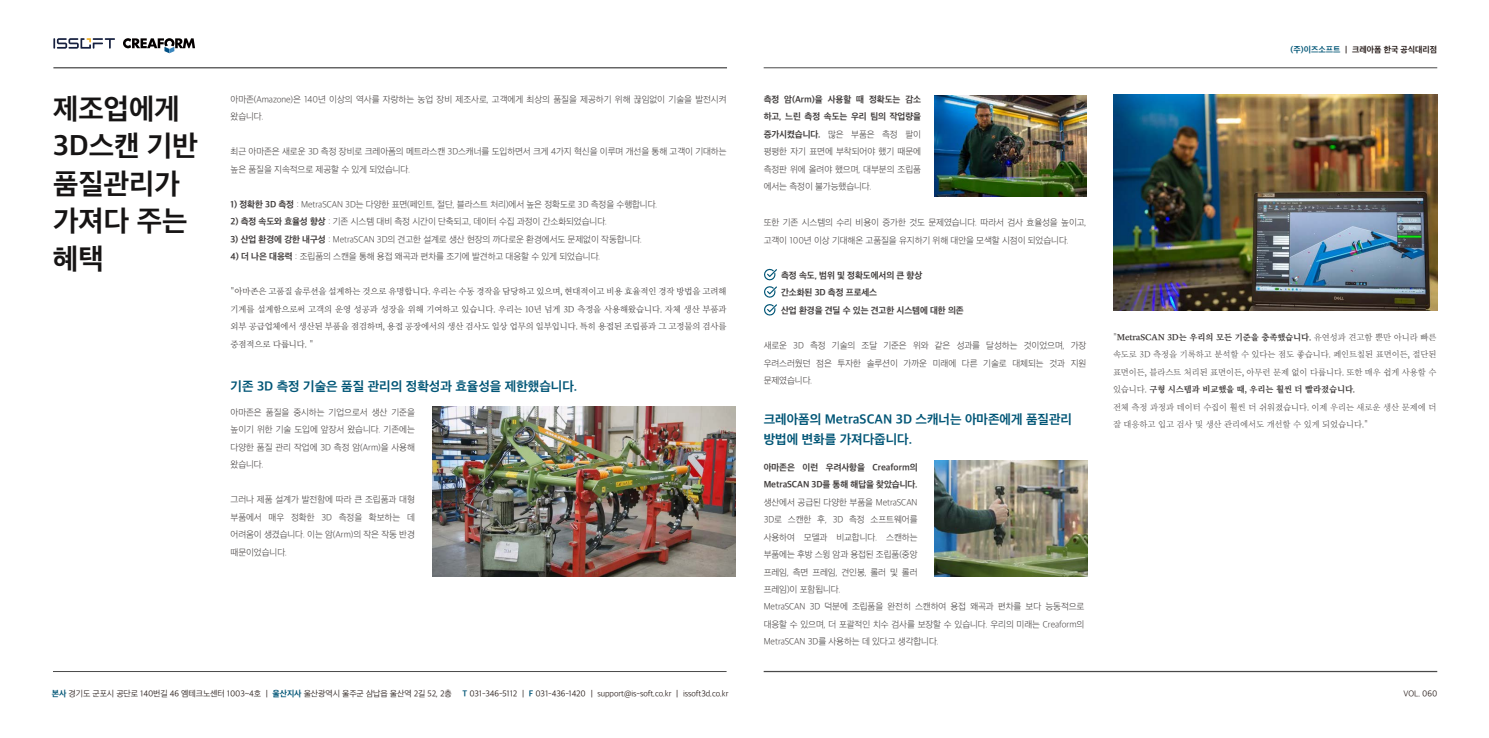
<style>
.page{position:relative;width:1489px;height:738px;background:#fff}
.page>*{position:absolute;margin:0;border:0;box-sizing:border-box;transform-origin:0 0}
.t1{font:27.5px/37.5px "SD Gothic Neoa g Bd";color:#161414}
.t2{font:12.5px "SD Gothic Neoa g Bd";color:#005576}
.t3{font:8.75px/17.5px "SD Gothic Neoa b Ult Lt";letter-spacing:-.01em;color:#3e3a39;text-align:justify}
.t4{font:8.75px/17.5px "SD Myeongjo Neoa b Lt";letter-spacing:-.01em;color:#3e3a39;text-align:justify}
.t5{font:8.75px/17.5px "SD Myeongjo Neoa a Ult Lt";letter-spacing:-.01em;color:#3e3a39}
.t6{font:8.75px/17.5px "SD Gothic Neoa g Bd";letter-spacing:-.01em;color:#3e3a39}
.t7{font:8.75px "SD Myeongjo Neoa f Bd";letter-spacing:-.01em;color:#3e3a39}
.t8{font:8.12px "SD Gothic Neoa c Lt";letter-spacing:-.01em;color:#231815}
.t9{font:8.12px "SD Gothic Neoa g Bd";color:#231815}
.s1{font-family:"SD Gothic Neoa g Bd"}
.s2{color:#005576}
.s3{font-family:"SD Myeongjo Neoa a Ult Lt"}
.s4{font-family:"SD Gothic Neoa g Bd";color:#005576}
</style>
<div class="page">
<img style="left:934px;top:95px;width:152px;height:101px">
<img style="left:432px;top:406px;width:303px;height:170px">
<svg style="left:764px;top:268px;width:13px;height:48px"></svg>
<img style="left:1113px;top:94px;width:323px;height:216px">
<img style="left:934px;top:460px;width:153px;height:116px">
<hr style="left:763px;top:67px;width:673px;height:1px;background:#494949">
<hr style="left:53px;top:67px;width:674px;height:1px;background:#494949">
<hr style="left:763px;top:670px;width:673px;height:1px;background:#494949">
<hr style="left:53px;top:670px;width:673px;height:1px;background:#494949">
<svg style="left:123px;top:38px;width:72px;height:15px"></svg>
<svg style="left:53px;top:38px;width:62px;height:11px"></svg>
<h1 class="t1" style="left:53px;top:90px;width:146px">제조업에게<br>3D스캔 기반 품질관리가 가져다 주는 혜택</h1>
<p class="t3" style="left:230px;top:90px;width:497px">아마존(Amazone)은 140년 이상의 역사를 자랑하는 농업 장비 제조사로, 고객에게 최상의 품질을 제공하기 위해 끊임없이 기술을 발전시켜 왔습니다.</p>
<p class="t3" style="left:230px;top:143px;width:497px">최근 아마존은 새로운 3D 측정 장비로 크레아폼의 메트라스캔 3D스캐너를 도입하면서 크게 4가지 혁신을 이루며 개선을 통해 고객이 기대하는 높은 품질을 지속적으로 제공할 수 있게 되었습니다.</p>
<p class="t3" style="left:230px;top:195px;width:428px"><span class="s1">1) 정확한 3D 측정</span> : MetraSCAN 3D는 다양한 표면(페인트, 절단, 블라스트 처리)에서 높은 정확도로 3D 측정을 수행합니다.</p>
<p class="t3" style="left:230px;top:213px;width:378px"><span class="s1">2) 측정 속도와 효율성 향상</span> : 기존 시스템 대비 측정 시간이 단축되고, 데이터 수집 과정이 간소화되었습니다.</p>
<p class="t3" style="left:230px;top:230px;width:413px"><span class="s1">3) 산업 환경에 강한 내구성</span> : MetraSCAN 3D의 견고한 설계로 생산 현장의 까다로운 환경에서도 문제없이 작동합니다.</p>
<p class="t3" style="left:230px;top:248px;width:371px"><span class="s1">4) 더 나은 대응력</span> : 조립품의 스캔을 통해 용접 왜곡과 편차를 조기에 발견하고 대응할 수 있게 되었습니다.</p>
<p class="t4" style="left:230px;top:283px;width:497px">"아마존은 고품질 솔루션을 설계하는 것으로 유명합니다. 우리는 수동 경작을 담당하고 있으며, 현대적이고 비용 효율적인 경작 방법을 고려해 기계를 설계함으로써 고객의 운영 성공과 성장을 위해 기여하고 있습니다. 우리는 10년 넘게 3D 측정을 사용해왔습니다. 자체 생산 부품과 외부 공급업체에서 생산된 부품을 점검하며, 용접 공장에서의 생산 검사도 일상 업무의 일부입니다. 특히 용접된 조립품과 그 고정물의 검사를 중점적으로 다룹니다. "</p>
<h2 class="t2" style="left:230px;top:379px;width:348px">기존 3D 측정 기술은 품질 관리의 정확성과 효율성을 제한했습니다.</h2>
<p class="t3" style="left:230px;top:403px;width:186px">아마존은 품질을 중시하는 기업으로서 생산 기준을 높이기 위한 기술 도입에 앞장서 왔습니다. 기존에는 다양한 품질 관리 작업에 3D 측정 암(Arm)을 사용해 왔습니다.</p>
<p class="t3" style="left:230px;top:490px;width:186px">그러나 제품 설계가 발전함에 따라 큰 조립품과 대형 부품에서 매우 정확한 3D 측정을 확보하는 데 어려움이 생겼습니다. 이는 암(Arm)의 작은 작동 반경 때문이었습니다.</p>
<p class="t6" style="left:763px;top:90px;width:159px">측정 암(Arm)을 사용할 때 정확도는 감소 하고, 느린 측정 속도는 우리 팀의 작업량을</p>
<p class="t3" style="left:763px;top:125px;width:159px"><span class="s1">증가시켰습니다.</span> 많은 부품은 측정 팔이 평평한 자기 표면에 부착되어야 했기 때문에 측정판 위에 올려야 했으며, 대부분의 조립품 에서는 측정이 불가능했습니다.</p>
<p class="t3" style="left:763px;top:214px;width:324px">또한 기존 시스템의 수리 비용이 증가한 것도 문제였습니다. 따라서 검사 효율성을 높이고, 고객이 100년 이상 기대해온 고품질을 유지하기 위해 대안을 모색할 시점이 되었습니다.</p>
<p class="t6" style="left:781px;top:266px;width:184px">측정 속도, 범위 및 정확도에서의 큰 향상<br>간소화된 3D 측정 프로세스<br>산업 환경을 견딜 수 있는 견고한 시스템에 대한 의존</p>
<p class="t3" style="left:763px;top:336px;width:324px">새로운 3D 측정 기술의 조달 기준은 위와 같은 성과를 달성하는 것이었으며, 가장 우려스러웠던 점은 투자한 솔루션이 가까운 미래에 다른 기술로 대체되는 것과 지원 문제였습니다.</p>
<p class="t9" style="left:1290px;top:45px;width:148px"><span class="s2">(주)이즈소프트</span> ㅣ 크레아폼 한국 공식대리점</p>
<p class="t7" style="left:1112px;top:332px;width:325px"><span class="s3">"</span>MetraSCAN 3D는 우리의 모든 기준을 충족했습니다. <span class="s3">유연성과 견고함 뿐만 아니라 빠른</span></p>
<p class="t5" style="left:1112px;top:346px;width:325px">속도로 3D 측정을 기록하고 분석할 수 있다는 점도 좋습니다. 페인트칠된 표면이든, 절단된 표면이든, 블라스트 처리된 표면이든, 아무런 문제 없이 다룹니다. 또한 매우 쉽게 사용할 수</p>
<p class="t7" style="left:1112px;top:385px;width:243px"><span class="s3">있습니다.</span> 구형 시스템과 비교했을 때, 우리는 훨씬 더 빨라졌습니다.</p>
<p class="t5" style="left:1112px;top:398px;width:325px">전체 측정 과정과 데이터 수집이 훨씬 더 쉬워졌습니다. 이제 우리는 새로운 생산 문제에 더</p>
<h2 class="t2" style="left:763px;top:413px;width:310px">크레아폼의 MetraSCAN 3D 스캐너는 아마존에게 품질관리</h2>
<p class="t5" style="left:1112px;top:416px;width:256px">잘 대응하고 입고 검사 및 생산 관리에서도 개선할 수 있게 되었습니다."</p>
<h2 class="t2" style="left:763px;top:433px;width:150px">방법에 변화를 가져다줍니다.</h2>
<p class="t6" style="left:763px;top:458px;width:155px">아마존은 이런 우려사항을 Creaform의<br>MetraSCAN 3D를 통해 해답을 찾았습니다.</p>
<p class="t3" style="left:763px;top:493px;width:155px">생산에서 공급된 다양한 부품을 MetraSCAN 3D로 스캔한 후, 3D 측정 소프트웨어를 사용하여 모델과 비교합니다. 스캔하는 부품에는 후방 스윙 암과 용접된 조립품(중앙 프레임, 측면 프레임, 견인봉, 롤러 및 롤러 프레임)이 포함됩니다.</p>
<p class="t3" style="left:763px;top:597px;width:322px">MetraSCAN 3D 덕분에 조립품을 완전히 스캔하여 용접 왜곡과 편차를 보다 능동적으로 대응할 수 있으며, 더 포괄적인 치수 검사를 보장할 수 있습니다. 우리의 미래는 Creaform의 MetraSCAN 3D를 사용하는 데 있다고 생각합니다.</p>
<p class="t8" style="left:52px;top:689px;width:401px"><span class="s4">본사</span> 경기도 군포시 공단로 140번길 46 엠테크노센터 1003~4호 ㅣ <span class="s4">울산지사</span> 울산광역시 울주군 삼납읍 울산역 2길 52, 2층</p>
<p class="t8" style="left:462px;top:689px;width:267px"><span class="s4">T</span> 031-346-5112 ㅣ <span class="s4">F</span> 031-436-1420 ㅣ support@is-soft.co.kr ㅣ issoft3d.co.kr</p>
<p class="t8" style="left:1403px;top:689px;width:35px">VOL. 060</p>
</div>
